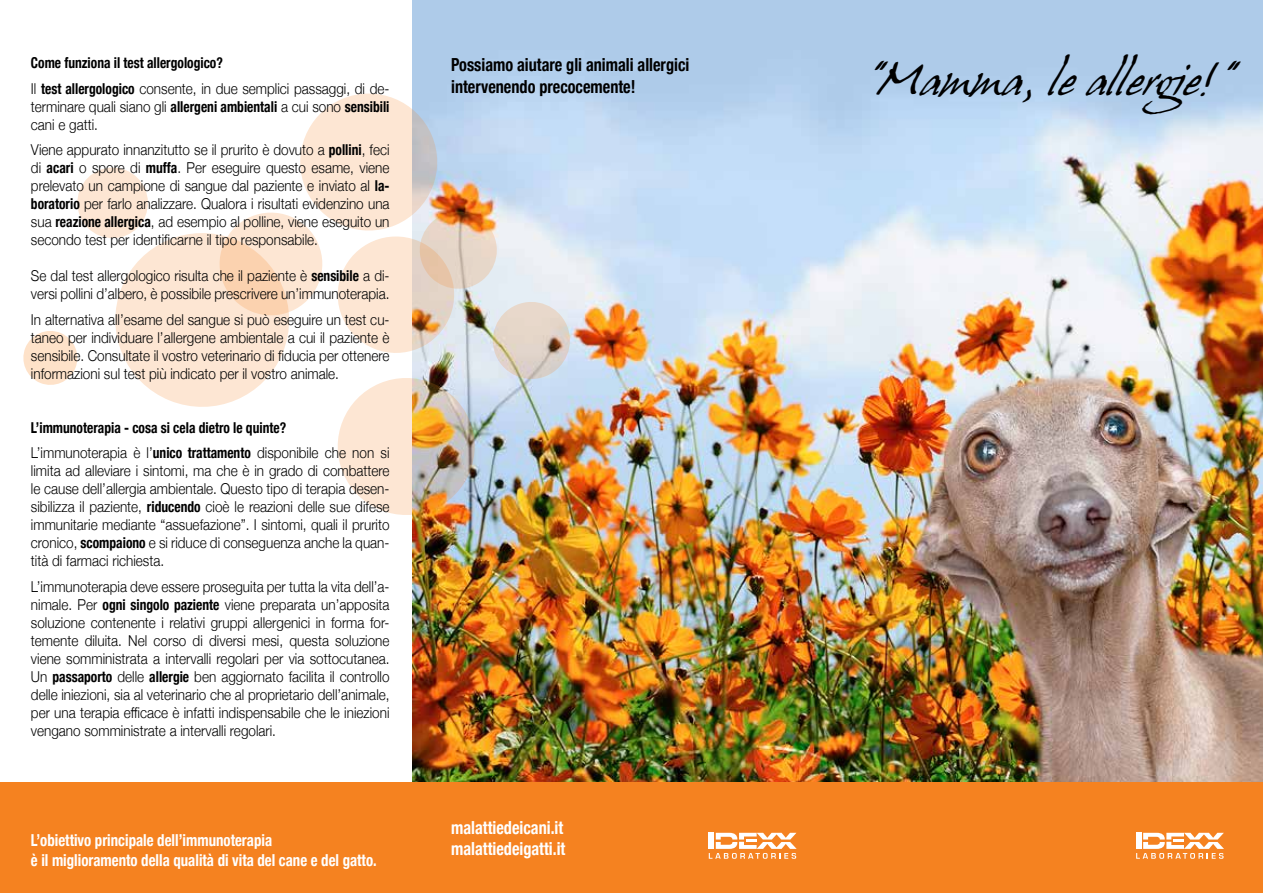
<style>
.page{position:relative;width:1263px;height:893px;background:#fff}
.page>*{position:absolute;margin:0;border:0;box-sizing:border-box;transform-origin:0 0}
.t1{font:40.35px "Hans Hand";color:#000}
.t2{font:700 condensed 18px/21.6px "Helvetica Neue";color:#000;scale:.9 1}
.t3{font:700 condensed 18px/21.6px "Helvetica Neue";color:#fff;scale:.9 1}
.t4{font:700 condensed 16.5px/19.8px "Helvetica Neue";color:#fff;scale:.9 1}
.t5{font:300 15px/18px "Helvetica Neue";color:#000;text-align:justify;scale:.9 1}
.t6{font:700 condensed 15px/25.5px "Helvetica Neue";color:#000;scale:.9 1}
.s1{font-weight:300;font-stretch:normal}
.s2{font-weight:700;font-stretch:condensed}
</style>
<div class="page">
<img style="left:412px;top:0;width:851px;height:782px">
<div style="left:0;top:782px;width:1263px;height:111px;background:#f58220"></div>
<svg style="left:23px;top:84px;width:552px;height:440px"></svg>
<svg style="left:1136px;top:833px;width:88px;height:26px"></svg>
<svg style="left:709px;top:833px;width:88px;height:26px"></svg>
<p class="t6" style="left:31px;top:49px;width:400px">Come funziona il test allergologico?<br><span class="s1">Il</span> test allergologico <span class="s1">consente, in due semplici passaggi, di de-</span></p>
<p class="t5" style="left:31px;top:97px;width:400px">terminare quali siano gli <span class="s2">allergeni ambientali</span> a cui sono <span class="s2">sensibili </span>cani e gatti.</p>
<p class="t5" style="left:31px;top:140px;width:400px">Viene appurato innanzitutto se il prurito è dovuto a <span class="s2">pollini</span>, feci di <span class="s2">acari</span> o spore di <span class="s2">muffa</span>. Per eseguire questo esame, viene prelevato un campione di sangue dal paziente e inviato al <span class="s2">la&shy;boratorio</span> per farlo analizzare. Qualora i risultati evidenzino una sua <span class="s2">reazione allergica</span>, ad esempio al polline, viene eseguito un secondo test per identificarne il tipo responsabile.</p>
<p class="t5" style="left:31px;top:266px;width:400px">Se dal test allergologico risulta che il paziente è <span class="s2">sensibile</span> a di&shy;versi pollini d’albero, è possibile prescrivere un’immunoterapia.</p>
<p class="t5" style="left:31px;top:310px;width:400px">In alternativa all’esame del sangue si può eseguire un test cu&shy;taneo per individuare l’allergene ambientale a cui il paziente è sensibile. Consultate il vostro veterinario di fiducia per ottenere informazioni sul test più indicato per il vostro animale.</p>
<p class="t6" style="left:31px;top:414px;width:400px">L’immunoterapia - cosa si cela dietro le quinte?<br><span class="s1">L’immunoterapia è l’</span>unico trattamento <span class="s1">disponibile che non si</span></p>
<p class="t5" style="left:31px;top:461px;width:400px">limita ad alleviare i sintomi, ma che è in grado di combattere le cause dell’allergia ambientale. Questo tipo di terapia desen&shy;sibilizza il paziente, <span class="s2">riducendo</span> cioè le reazioni delle sue difese immunitarie mediante “assuefazione”. I sintomi, quali il prurito cronico, <span class="s2">scompaiono</span> e si riduce di conseguenza anche la quan&shy;tità di farmaci richiesta.</p>
<p class="t5" style="left:31px;top:577px;width:400px">L’immunoterapia deve essere proseguita per tutta la vita dell’a&shy;nimale. Per <span class="s2">ogni singolo paziente</span> viene preparata un’apposita soluzione contenente i relativi gruppi allergenici in forma for&shy;temente diluita. Nel corso di diversi mesi, questa soluzione viene somministrata a intervalli regolari per via sottocutanea.<br>Un <span class="s2">passaporto</span> delle <span class="s2">allergie</span> ben aggiornato facilita il controllo delle iniezioni, sia al veterinario che al proprietario dell’animale, per una terapia efficace è infatti indispensabile che le iniezioni vengano somministrate a intervalli regolari.</p>
<p class="t4" style="left:31px;top:829px;width:386px">L’obiettivo principale dell’immunoterapia<br>è il miglioramento della qualità di vita del cane e del gatto.</p>
<p class="t2" style="left:451px;top:53px;width:266px">Possiamo aiutare gli animali allergici intervenendo precocemente!</p>
<p class="t3" style="left:451px;top:815px;width:128px">malattiedeicani.it malattiedeigatti.it</p>
<h1 class="t1" style="left:862px;top:57px;width:368px">“Mamma, le allergie!”</h1>
</div>
